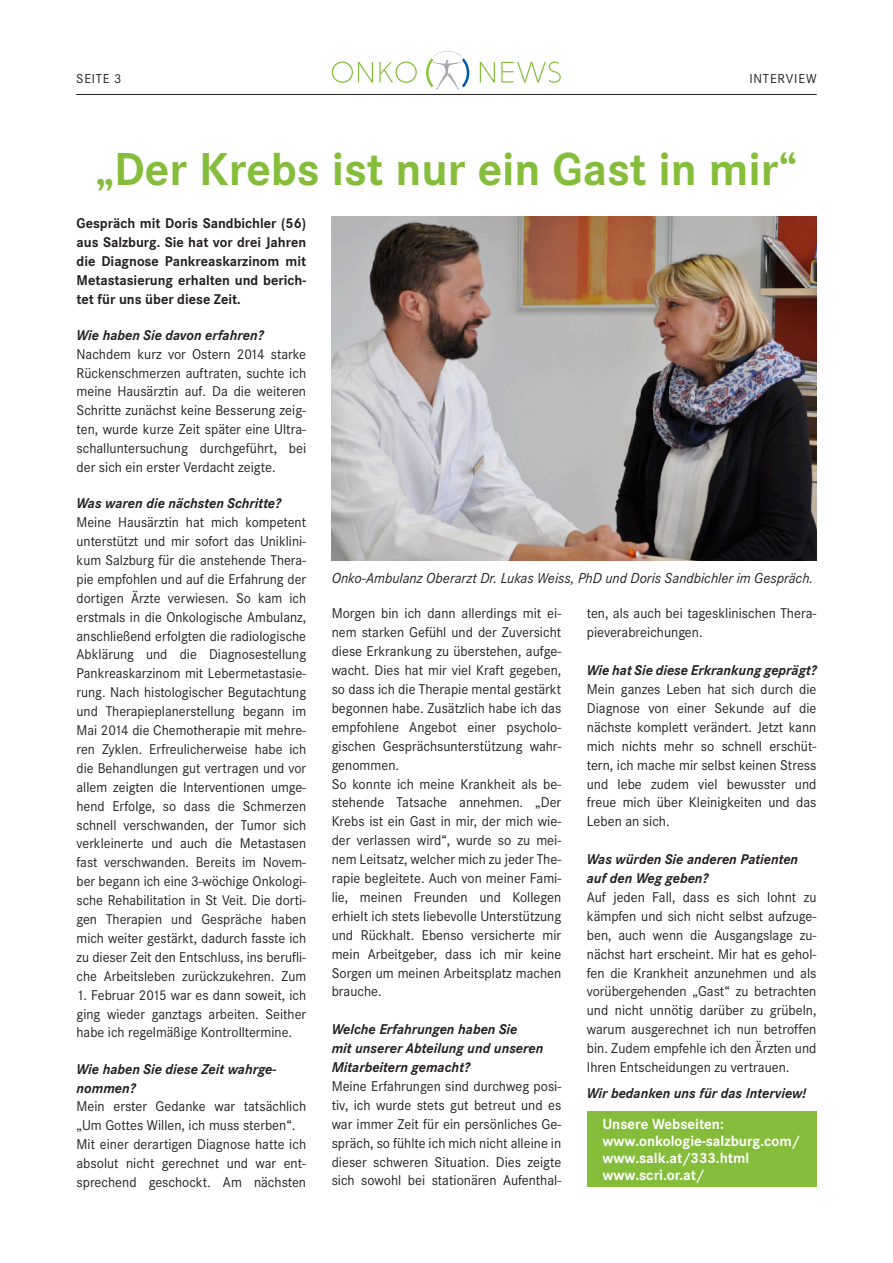
<style>
.page{position:relative;width:893px;height:1263px;background:#fff}
.page>*{position:absolute;margin:0;border:0;box-sizing:border-box;transform-origin:0 0}
.t1{font:700 48px "Corporate S";color:#85bd3b}
.t2{font:700 15.3px/17px "Corporate S";color:#fff}
.t3{font:italic 15px "Corporate S";color:#231f20}
.t4{font:14.7px/18.9px "Corporate S";color:#231f20;text-align:justify}
.t5{font:14.7px/18.9px "Corporate S";color:#231f20;text-align:justify;scale:.96 1}
.t6{font:italic 700 14.7px/18.9px "Corporate S";color:#231f20}
.t7{font:700 14.7px/18.9px "Corporate S";color:#231f20;text-align:justify}
.t8{font:13.5px "Corporate S";letter-spacing:.055em;color:#231f20}
</style>
<div class="page">
<hr style="left:76px;top:94px;width:741px;height:1px;background:#231f20">
<svg style="left:332px;top:62px;width:85px;height:21px"></svg>
<svg style="left:480px;top:62px;width:81px;height:21px"></svg>
<svg style="left:426px;top:51px;width:43px;height:39px"></svg>
<img style="left:332px;top:217px;width:484px;height:343px">
<div style="left:587px;top:1111px;width:229px;height:75px;background:#85bd3b"></div>
<p class="t8" style="left:76px;top:71px;width:47px">SEITE 3</p>
<p class="t8" style="left:749px;top:71px;width:69px">INTERVIEW</p>
<h1 class="t1" style="left:96px;top:142px;width:702px">„Der Krebs ist nur ein Gast in mir“</h1>
<p class="t7" style="left:77px;top:214px;width:231px">Gespräch mit Doris Sandbichler (56) aus Salzburg. Sie hat vor drei Jahren die Diagnose Pankreaskarzinom mit Metastasierung erhalten und berich&shy;tet für uns über diese Zeit.</p>
<p class="t6" style="left:77px;top:325px;width:188px">Wie haben Sie davon erfahren?</p>
<p class="t4" style="left:77px;top:344px;width:231px">Nachdem kurz vor Ostern 2014 starke Rückenschmerzen auftraten, suchte ich meine Hausärztin auf. Da die weiteren Schritte zunächst keine Besserung zeig&shy;ten, wurde kurze Zeit später eine Ultra&shy;schalluntersuchung durchgeführt, bei der sich ein erster Verdacht zeigte.</p>
<p class="t6" style="left:77px;top:494px;width:206px">Was waren die nächsten Schritte?</p>
<p class="t5" style="left:77px;top:513px;width:241px">Meine Hausärztin hat mich kompetent unterstützt und mir sofort das Uniklini&shy;kum Salzburg für die anstehende Thera&shy;pie empfohlen und auf die Erfahrung der dortigen Ärzte verwiesen. So kam ich erstmals in die Onkologische Ambulanz, anschließend erfolgten die radiologische Abklärung und die Diagnosestellung Pankreaskarzinom mit Lebermetastasie&shy;rung. Nach histologischer Begutachtung und Therapieplanerstellung begann im Mai 2014 die Chemotherapie mit mehre&shy;ren Zyklen. Erfreulicherweise habe ich die Behandlungen gut vertragen und vor allem zeigten die Interventionen umge&shy;hend Erfolge, so dass die Schmerzen schnell verschwanden, der Tumor sich verkleinerte und auch die Metastasen fast verschwanden. Bereits im Novem&shy;ber begann ich eine 3-wöchige Onkologi&shy;sche Rehabilitation in St Veit. Die dorti&shy;gen Therapien und Gespräche haben mich weiter gestärkt, dadurch fasste ich zu dieser Zeit den Entschluss, ins berufli&shy;che Arbeitsleben zurückzukehren. Zum</p>
<p class="t5" style="left:77px;top:985px;width:241px">1. Februar 2015 war es dann soweit, ich ging wieder ganztags arbeiten. Seither habe ich regelmäßige Kontrolltermine.</p>
<p class="t6" style="left:77px;top:1059px;width:201px">Wie haben Sie diese Zeit wahrge&shy;nommen?</p>
<p class="t4" style="left:77px;top:1097px;width:231px;text-align:left">Mein erster Gedanke war tatsächlich „Um Gottes Willen, ich muss sterben“.<br>Mit einer derartigen Diagnose hatte ich absolut nicht gerechnet und war ent&shy;sprechend geschockt. Am nächsten</p>
<p class="t3" style="left:332px;top:569px;width:483px">Onko-Ambulanz Oberarzt Dr. Lukas Weiss, PhD und Doris Sandbichler im Gespräch.</p>
<p class="t4" style="left:587px;top:604px;width:231px">ten, als auch bei tagesklinischen Thera&shy;pieverabreichungen.</p>
<p class="t6" style="left:587px;top:661px;width:231px">Wie hat Sie diese Erkrankung geprägt?</p>
<p class="t4" style="left:587px;top:680px;width:231px">Mein ganzes Leben hat sich durch die Diagnose von einer Sekunde auf die nächste komplett verändert. Jetzt kann mich nichts mehr so schnell erschüt&shy;tern, ich mache mir selbst keinen Stress und lebe zudem viel bewusster und freue mich über Kleinigkeiten und das Leben an sich.</p>
<p class="t6" style="left:587px;top:850px;width:213px">Was würden Sie anderen Patienten auf den Weg geben?</p>
<p class="t4" style="left:587px;top:888px;width:231px">Auf jeden Fall, dass es sich lohnt zu kämpfen und sich nicht selbst aufzuge&shy;ben, auch wenn die Ausgangslage zu&shy;nächst hart erscheint. Mir hat es gehol&shy;fen die Krankheit anzunehmen und als vorübergehenden „Gast“ zu betrachten und nicht unnötig darüber zu grübeln, warum ausgerechnet ich nun betroffen bin. Zudem empfehle ich den Ärzten und Ihren Entscheidungen zu vertrauen.</p>
<p class="t6" style="left:587px;top:1084px;width:221px">Wir bedanken uns für das Interview!</p>
<p class="t4" style="left:332px;top:604px;width:231px;text-align:left">Morgen bin ich dann allerdings mit ei&shy;nem starken Gefühl und der Zuversicht diese Erkrankung zu überstehen, aufge&shy;wacht. Dies hat mir viel Kraft gegeben, so dass ich die Therapie mental gestärkt begonnen habe. Zusätzlich habe ich das empfohlene Angebot einer psycholo&shy;gischen Gesprächsunterstützung wahr&shy;genommen.<br>So konnte ich meine Krankheit als be&shy;stehende Tatsache annehmen. „Der Krebs ist ein Gast in mir, der mich wie&shy;der verlassen wird“, wurde so zu mei&shy;nem Leitsatz, welcher mich zu jeder The&shy;rapie begleitete. Auch von meiner Fami&shy;lie, meinen Freunden und Kollegen erhielt ich stets liebevolle Unterstützung und Rückhalt. Ebenso versicherte mir mein Arbeitgeber, dass ich mir keine Sorgen um meinen Arbeitsplatz machen brauche.</p>
<p class="t6" style="left:332px;top:1020px;width:213px">Welche Erfahrungen haben Sie<br>mit unserer Abteilung und unseren<br>Mitarbeitern gemacht?</p>
<p class="t4" style="left:332px;top:1077px;width:231px">Meine Erfahrungen sind durchweg posi&shy;tiv, ich wurde stets gut betreut und es war immer Zeit für ein persönliches Ge&shy;spräch, so fühlte ich mich nicht alleine in dieser schweren Situation. Dies zeigte sich sowohl bei stationären Aufenthal-</p>
<p class="t2" style="left:602px;top:1116px;width:199px">Unsere Webseiten: www.onkologie-salzburg.com/ www.salk.at/333.html www.scri.or.at/</p>
</div>
